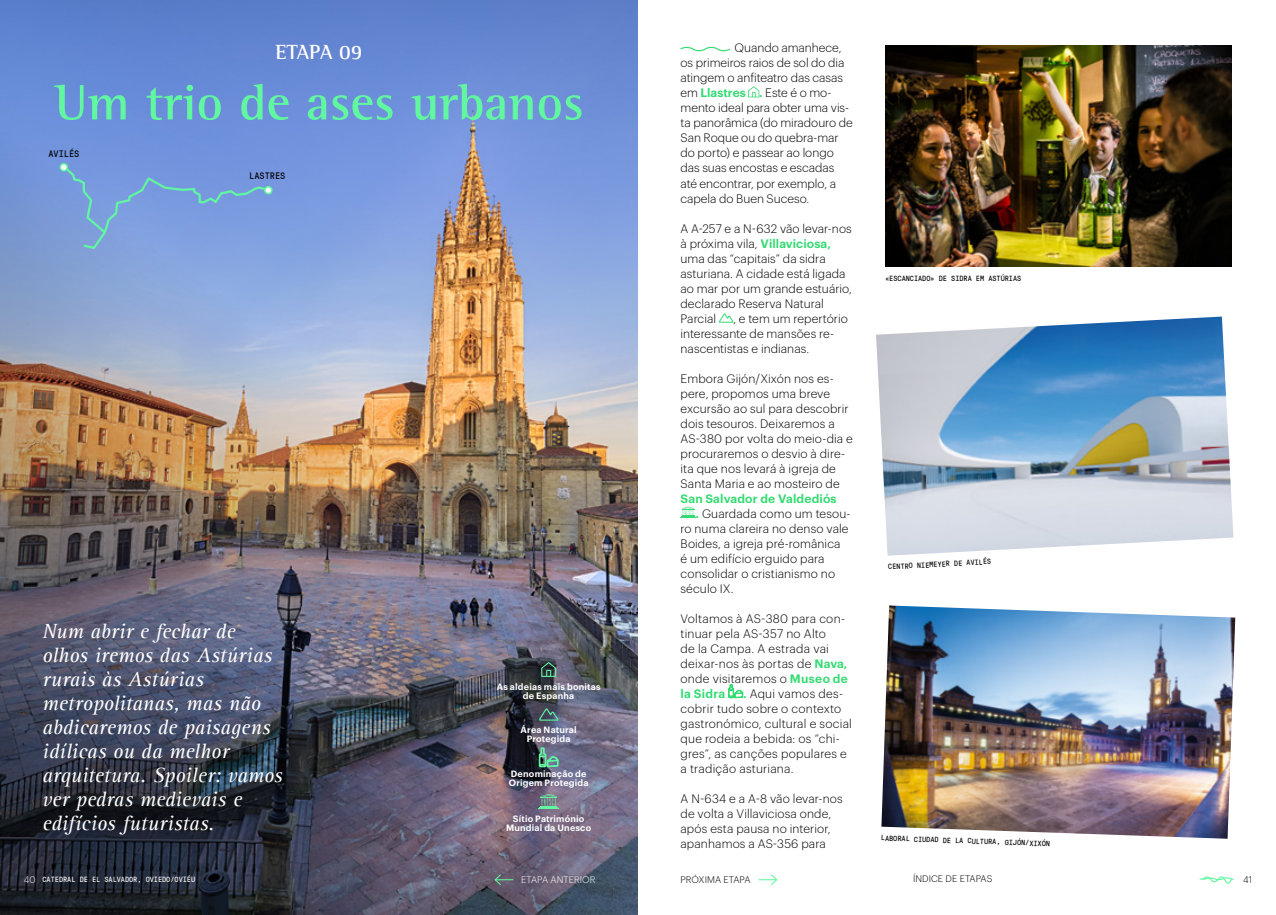
<style>
.page{position:relative;width:1276px;height:915px;background:#fff}
.page>*{position:absolute;margin:0;border:0;box-sizing:border-box;transform-origin:0 0}
.t1{font:700 51px "Rotis Semi Serif Std";color:#61f7a0}
.t2{font:italic 21px/24px "Rotis Serif";color:#fff}
.t3{font:700 21px "Rotis Semi Serif Std";color:#fff}
.t4{font:300 12px/15px "Graphik";letter-spacing:.01em;color:#000}
.t5{font:600 12px "Graphik";letter-spacing:.015em;color:#33db72}
.t6{font:300 9.3px "Graphik";letter-spacing:.005em;color:#000}
.t7{font:300 9.3px "Graphik";letter-spacing:.005em;color:#fff}
.t8{font:9.3px "GT Pressura Mono";color:#000}
.t9{font:600 9px/9px "Graphik";letter-spacing:.02em;color:#fff;text-align:center}
.t10{font:7.5px "GT Pressura Mono";color:#000}
.t11{font:7.5px "GT Pressura Mono";color:#fff}
.s1{font-weight:600;color:#33db72}
</style>
<div class="page">
<img style="left:0;top:0;width:638px;height:914px">
<svg style="left:748px;top:86px;width:11px;height:11px"></svg>
<svg style="left:718px;top:313px;width:16px;height:10px"></svg>
<svg style="left:680px;top:506px;width:15px;height:12px"></svg>
<svg style="left:728px;top:684px;width:15px;height:13px"></svg>
<svg style="left:680px;top:46px;width:50px;height:6px"></svg>
<img style="left:885px;top:45px;width:346px;height:222px">
<img style="left:876px;top:316px;width:357px;height:239px">
<svg style="left:64px;top:166px;width:205px;height:84px;background:#799fdb"></svg>
<svg style="left:60px;top:163px;width:8px;height:8px"></svg>
<svg style="left:264px;top:186px;width:9px;height:8px"></svg>
<img style="left:881px;top:605px;width:354px;height:233px">
<svg style="left:538px;top:707px;width:21px;height:14px"></svg>
<svg style="left:541px;top:662px;width:15px;height:14px"></svg>
<svg style="left:539px;top:793px;width:20px;height:16px"></svg>
<svg style="left:539px;top:747px;width:19px;height:20px"></svg>
<svg style="left:758px;top:874px;width:20px;height:12px"></svg>
<svg style="left:1199px;top:876px;width:34px;height:7px"></svg>
<svg style="left:493px;top:872px;width:20px;height:14px"></svg>
<h2 class="t3" style="left:275px;top:39px;width:89px">ETAPA 09</h2>
<h1 class="t1" style="left:55px;top:72px;width:530px">Um trio de ases urbanos</h1>
<p class="t8" style="left:48px;top:147px;width:32px">AVILÉS</p>
<p class="t8" style="left:249px;top:169px;width:38px">LASTRES</p>
<h2 class="t2" style="left:43px;top:619px;width:242px">Num abrir e fechar de olhos iremos das Astúrias rurais às Astúrias metropolitanas, mas não abdicaremos de paisagens idílicas ou da melhor arquitetura. Spoiler: vamos ver pedras medievais e edifícios futuristas.</h2>
<p class="t9" style="left:497px;top:680px;width:105px">As aldeias mais bonitas de Espanha</p>
<p class="t9" style="left:520px;top:724px;width:58px">Área Natural<br>Protegida</p>
<p class="t9" style="left:509px;top:768px;width:81px;text-align:left">Denominação de<br>Origem Protegida</p>
<p class="t9" style="left:506px;top:812px;width:87px">Sítio Património<br>Mundial da Unesco</p>
<p class="t4" style="left:680px;top:40px;width:174px;text-indent:54px">Quando amanhece, os primeiros raios de sol do dia atingem o anfiteatro das casas em <span class="s1">Llastres .</span> Este é o mo&shy;mento ideal para obter uma vis&shy;ta panorâmica (do miradouro de<br>San Roque ou do quebra-mar do porto) e passear ao longo das suas encostas e escadas até encontrar, por exemplo, a capela do Buen Suceso.</p>
<p class="t4" style="left:680px;top:220px;width:173px">A A-257 e a N-632 vão levar-nos à próxima vila, <span class="s1">Villaviciosa, </span>uma das “capitais” da sidra asturiana. A cidade está ligada ao mar por um grande estuário, declarado Reserva Natural<br>Parcial</p>
<p class="t4" style="left:680px;top:310px;width:169px;text-indent:53px">, e tem um repertório interessante de mansões re&shy;nascentistas e indianas.</p>
<p class="t4" style="left:680px;top:370px;width:174px">Embora Gijón/Xixón nos es&shy;pere, propomos uma breve excursão ao sul para descobrir dois tesouros. Deixaremos a<br>AS-380 por volta do meio-dia e procuraremos o desvio à dire&shy;ita que nos levará à igreja de<br>Santa Maria e ao mosteiro de</p>
<p class="t5" style="left:680px;top:489px;width:158px">San Salvador de Valdediós</p>
<p class="t4" style="left:695px;top:505px;width:157px"><span class="s1">.</span> Guardada como um tesou-</p>
<p class="t4" style="left:680px;top:520px;width:170px">ro numa clareira no denso vale</p>
<p class="t4" style="left:680px;top:535px;width:162px">Boides, a igreja pré-românica</p>
<p class="t4" style="left:680px;top:550px;width:145px">é um edifício erguido para</p>
<p class="t4" style="left:680px;top:565px;width:156px">consolidar o cristianismo no</p>
<p class="t4" style="left:680px;top:580px;width:55px">século IX.</p>
<p class="t4" style="left:680px;top:610px;width:169px">Voltamos à AS-380 para con&shy;tinuar pela AS-357 no Alto<br>de la Campa. A estrada vai deixar-nos às portas de <span class="s1">Nava, </span>onde visitaremos o <span class="s1">Museo de la Sidra</span></p>
<p class="t4" style="left:680px;top:685px;width:173px;text-indent:62px"><span class="s1">.</span> Aqui vamos des&shy;cobrir tudo sobre o contexto gastronómico, cultural e social que rodeia a bebida: os “chi&shy;gres”, as canções populares e a tradição asturiana.</p>
<p class="t4" style="left:680px;top:790px;width:164px">A N-634 e a A-8 vão levar-nos de volta a Villaviciosa onde, após esta pausa no interior, apanhamos a AS-356 para</p>
<p class="t10" style="left:885px;top:272px;width:138px">«ESCANCIADO» DE SIDRA EM ASTÚRIAS</p>
<p class="t10" style="left:888px;top:561px;width:105px;rotate:-3deg">CENTRO NIEMEYER DE AVILÉS</p>
<p class="t10" style="left:881px;top:832px;width:171px;rotate:2deg">LABORAL CIUDAD DE LA CULTURA, GIJÓN/XIXÓN</p>
<p class="t7" style="left:24px;top:872px;width:13px">40</p>
<p class="t7" style="left:521px;top:872px;width:76px">ETAPA ANTERIOR</p>
<p class="t6" style="left:680px;top:872px;width:72px">PRÓXIMA ETAPA</p>
<p class="t6" style="left:913px;top:871px;width:81px">ÍNDICE DE ETAPAS</p>
<p class="t6" style="left:1243px;top:872px;width:11px">41</p>
<p class="t11" style="left:43px;top:874px;width:154px">CATEDRAL DE EL SALVADOR, OVIEDO/OVIÉU</p>
</div>
